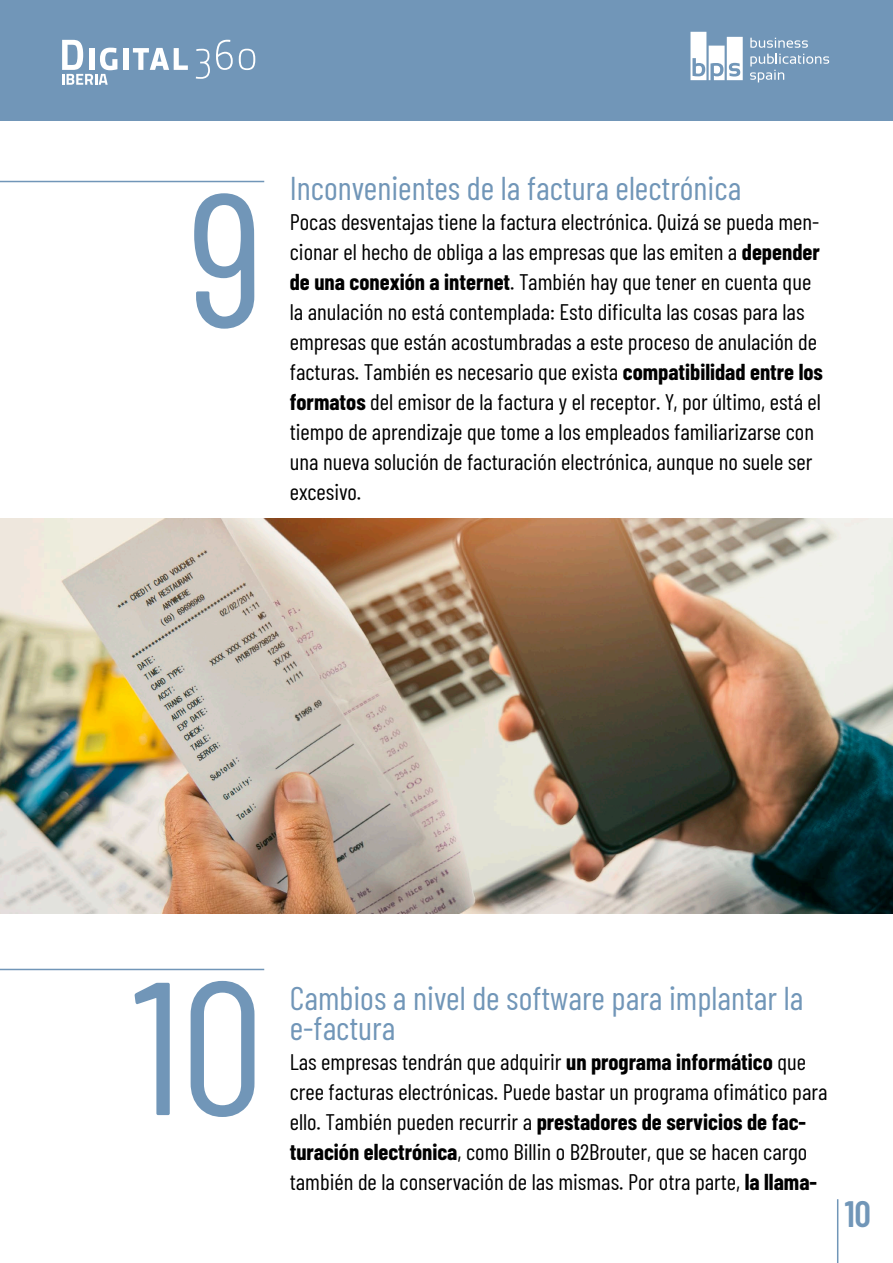
<style>
.page{position:relative;width:893px;height:1263px;background:#fff}
.page>*{position:absolute;margin:0;border:0;box-sizing:border-box;transform-origin:0 0}
.WP_NUM_LADILLO{font:189px "Barlow Condensed";color:#7196b8}
.t1{font:600 36.75px "Barlow Condensed";color:#7196b8}
.WP_LADILLO1{font:33px/30px "Barlow Condensed";color:#7196b8}
.WP_TEXTO{font:22.5px/30px "Barlow Condensed";color:#000}
.s1{font-weight:700}
</style>
<div class="page">
<hr style="left:837px;top:1199px;width:1px;height:64px;background:#7196b8">
<div style="left:0;top:0;width:893px;height:121px;background:#7196b8"></div>
<svg style="left:750px;top:38px;width:58px;height:10px"></svg>
<svg style="left:750px;top:54px;width:79px;height:28px"></svg>
<svg style="left:690px;top:32px;width:53px;height:48px"></svg>
<div style="left:123px;top:48px;width:5px;height:22px;background:#fff"></div>
<svg style="left:133px;top:48px;width:55px;height:22px"></svg>
<svg style="left:196px;top:49px;width:14px;height:30px"></svg>
<svg style="left:216px;top:40px;width:17px;height:30px"></svg>
<svg style="left:239px;top:49px;width:16px;height:21px"></svg>
<svg style="left:62px;top:40px;width:55px;height:45px"></svg>
<hr style="left:0;top:181px;width:264px;height:1px;background:#7196b8">
<hr style="left:0;top:969px;width:264px;height:1px;background:#7196b8">
<img style="left:0;top:519px;width:893px;height:394px">
<p class="WP_NUM_LADILLO" style="left:189px;top:124px;width:77px">9</p>
<p class="WP_LADILLO1" style="left:290px;top:171px;width:453px">Inconvenientes de la factura electrónica</p>
<p class="WP_TEXTO" style="left:290px;top:206px;width:535px">Pocas desventajas tiene la factura electrónica. Quizá se pueda men&shy;cionar el hecho de obliga a las empresas que las emiten a <span class="s1">depender de una conexión a internet</span>. También hay que tener en cuenta que la anulación no está contemplada: Esto dificulta las cosas para las empresas que están acostumbradas a este proceso de anulación de facturas. También es necesario que exista <span class="s1">compatibilidad entre los formatos</span> del emisor de la factura y el receptor. Y, por último, está el tiempo de aprendizaje que tome a los empleados familiarizarse con una nueva solución de facturación electrónica, aunque no suele ser excesivo.</p>
<p class="WP_NUM_LADILLO" style="left:133px;top:912px;width:133px">10</p>
<p class="WP_LADILLO1" style="left:290px;top:981px;width:515px">Cambios a nivel de software para implantar la e-factura</p>
<p class="WP_TEXTO" style="left:290px;top:1046px;width:539px">Las empresas tendrán que adquirir <span class="s1">un programa informático</span> que cree facturas electrónicas. Puede bastar un programa ofimático para ello. También pueden recurrir a <span class="s1">prestadores de servicios de fac&shy;turación electrónica</span>, como Billin o B2Brouter, que se hacen cargo también de la conservación de las mismas. Por otra parte, <span class="s1">la llama-</span></p>
<h2 class="t1" style="left:845px;top:1188px;width:28px">10</h2>
</div>
